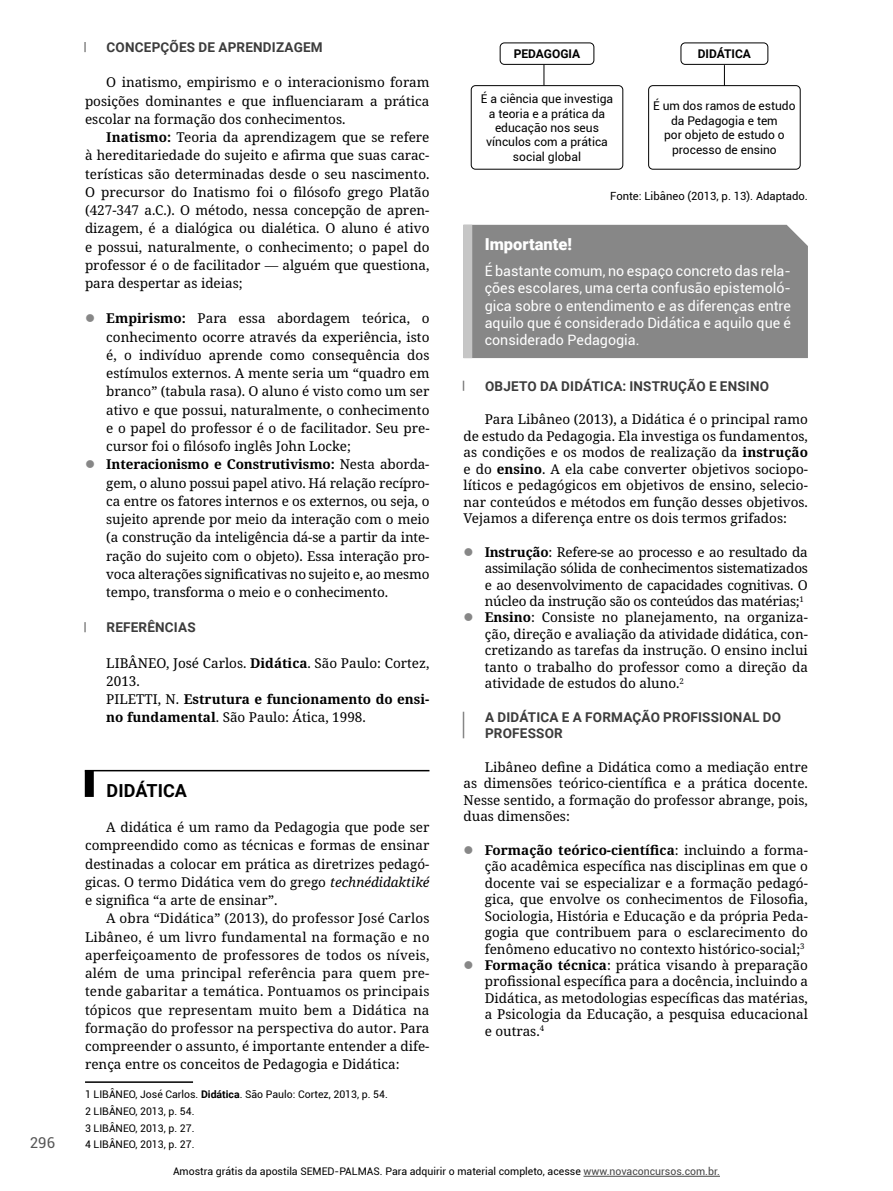
<style>
.page{position:relative;width:893px;height:1191px;background:#fff}
.page>*{position:absolute;margin:0;border:0;box-sizing:border-box;transform-origin:0 0}
.t1{font:700 18px "Roboto";letter-spacing:.005em;color:#000}
.t2{font:900 16.5px "Roboto";color:#fff}
.t3{font:15px "Roboto";color:#575757}
.t4{font:14.25px/17.4px "Roboto";color:#fff;text-align:justify}
.t5{font:13.5px/18.3px "Noto Serif";color:#000;text-align:justify}
.t6{font:13.5px/18.3px "Noto Serif";color:#030303;text-align:justify}
.t7{font:700 13.5px/16.5px "Roboto";letter-spacing:.015em;color:#3c3c3c}
.t8{font:12px/14.4px "Roboto";color:#000;text-align:center}
.t9{font:700 12px "Roboto";color:#000}
.t10{font:11.25px "Roboto";color:#000}
.t11{font:10.5px/16.8px "Roboto";color:#000}
.s1{font-weight:700}
.s2{font-style:italic}
.s3{color:#000}
.s4{color:#454545}
</style>
<div class="page">
<hr style="left:583px;top:1176px;width:137px;height:1px;background:#454545">
<svg style="left:84px;top:42px;width:2px;height:10px"></svg>
<svg style="left:84px;top:622px;width:2px;height:10px"></svg>
<div style="left:85px;top:770px;width:9px;height:27px;background:#000"></div>
<hr style="left:85px;top:770px;width:344px;height:1px;background:#000">
<hr style="left:85px;top:1081px;width:108px;height:1px;background:#000">
<div style="left:472px;top:225px;width:336px;height:133px;background:#878787"></div>
<div style="left:463px;top:225px;width:9px;height:133px;background:#c6c6c6"></div>
<svg style="left:463px;top:711px;width:1px;height:27px"></svg>
<div style="left:471px;top:85px;width:152px;height:85px;border:1px solid #000;border-radius:4px"></div>
<div style="left:500px;top:43px;width:94px;height:22px;border:1px solid #000;border-radius:4px"></div>
<div style="left:681px;top:43px;width:87px;height:22px;border:1px solid #000;border-radius:4px"></div>
<div style="left:648px;top:85px;width:153px;height:85px;border:1px solid #000;border-radius:4px"></div>
<svg style="left:544px;top:65px;width:1px;height:20px"></svg>
<svg style="left:724px;top:65px;width:1px;height:21px"></svg>
<p class="t3" style="left:30px;top:1132px;width:27px">296</p>
<p class="t7" style="left:107px;top:39px;width:218px">CONCEPÇÕES DE APRENDIZAGEM</p>
<p class="t5" style="left:85px;top:74px;width:346px;text-indent:21px">O inatismo, empirismo e o interacionismo foram posições dominantes e que influenciaram a prática escolar na formação dos conhecimentos.</p>
<p class="t5" style="left:85px;top:128px;width:346px;text-indent:21px"><span class="s1">Inatismo:</span> Teoria da aprendizagem que se refere à hereditariedade do sujeito e afirma que suas carac&shy;terísticas são determinadas desde o seu nascimento.<br>O precursor do Inatismo foi o filósofo grego Platão (427-347 a.C.). O método, nessa concepção de apren&shy;dizagem, é a dialógica ou dialética. O aluno é ativo e possui, naturalmente, o conhecimento; o papel do professor é o de facilitador — alguém que questiona, para despertar as ideias;</p>
<p class="t5" style="left:106px;top:310px;width:325px;text-align:left"><span class="s1">Empirismo:</span> Para essa abordagem teórica, o conhecimento ocorre através da experiência, isto é, o indivíduo aprende como consequência dos estímulos externos. A mente seria um “quadro em branco” (tabula rasa). O aluno é visto como um ser ativo e que possui, naturalmente, o conhecimento e o papel do professor é o de facilitador. Seu pre&shy;cursor foi o filósofo inglês John Locke; <span class="s1">Interacionismo e Construtivismo:</span> Nesta aborda&shy;gem, o aluno possui papel ativo. Há relação recípro&shy;ca entre os fatores internos e os externos, ou seja, o sujeito aprende por meio da interação com o meio (a construção da inteligência dá-se a partir da inte&shy;ração do sujeito com o objeto). Essa interação pro&shy;voca alterações significativas no sujeito e, ao mesmo tempo, transforma o meio e o conhecimento.</p>
<p class="t7" style="left:107px;top:619px;width:91px">REFERÊNCIAS</p>
<p class="t5" style="left:106px;top:654px;width:325px;text-align:left">LIBÂNEO, José Carlos. <span class="s1">Didática</span>. São Paulo: Cortez, 2013.<br>PILETTI, N. <span class="s1">Estrutura e funcionamento do ensi&shy;no fundamental</span>. São Paulo: Ática, 1998.</p>
<h1 class="t1" style="left:107px;top:778px;width:82px">DIDÁTICA</h1>
<p class="t5" style="left:85px;top:818px;width:346px;text-indent:21px">A didática é um ramo da Pedagogia que pode ser compreendido como as técnicas e formas de ensinar destinadas a colocar em prática as diretrizes pedagó&shy;gicas. O termo Didática vem do grego <span class="s2">technédidaktiké </span>e significa “a arte de ensinar”.</p>
<p class="t6" style="left:85px;top:909px;width:346px;text-indent:21px">A obra “Didática” (2013), do professor José Carlos Libâneo, é um livro fundamental na formação e no aperfeiçoamento de professores de todos os níveis, além de uma principal referência para quem pre&shy;tende gabaritar a temática. Pontuamos os principais tópicos que representam muito bem a Didática na formação do professor na perspectiva do autor. <span class="s3">Para compreender o assunto, é importante entender a dife&shy;rença entre os conceitos de Pedagogia e Didática:</span></p>
<p class="t11" style="left:85px;top:1085px;width:304px">1 LIBÂNEO, José Carlos. <span class="s1">Didática</span>. São Paulo: Cortez, 2013, p. 54.<br>2 LIBÂNEO, 2013, p. 54.<br>3 LIBÂNEO, 2013, p. 27.<br>4 LIBÂNEO, 2013, p. 27.</p>
<p class="t9" style="left:514px;top:45px;width:68px">PEDAGOGIA</p>
<p class="t9" style="left:698px;top:45px;width:55px">DIDÁTICA</p>
<p class="t8" style="left:481px;top:91px;width:134px">É a ciência que investiga a teoria e a prática da educação nos seus vínculos com a prática social global</p>
<p class="t8" style="left:653px;top:98px;width:144px">É um dos ramos de estudo da Pedagogia e tem<br>por objeto de estudo o processo de ensino</p>
<p class="t10" style="left:610px;top:188px;width:199px">Fonte: Libâneo (2013, p. 13). Adaptado.</p>
<p class="t2" style="left:485px;top:232px;width:89px">Importante!</p>
<p class="t4" style="left:485px;top:261px;width:308px">É bastante comum, no espaço concreto das rela&shy;ções escolares, uma certa confusão epistemoló&shy;gica sobre o entendimento e as diferenças entre aquilo que é considerado Didática e aquilo que é considerado Pedagogia.</p>
<p class="t7" style="left:485px;top:377px;width:286px">OBJETO DA DIDÁTICA: INSTRUÇÃO E ENSINO</p>
<p class="t5" style="left:463px;top:411px;width:346px;line-height:16.5px;text-indent:21px">Para Libâneo (2013), a Didática é o principal ramo de estudo da Pedagogia. Ela investiga os fundamentos, as condições e os modos de realização da <span class="s1">instrução </span>e do <span class="s1">ensino</span>. A ela cabe converter objetivos sociopo&shy;líticos e pedagógicos em objetivos de ensino, selecio&shy;nar conteúdos e métodos em função desses objetivos.<br>Vejamos a diferença entre os dois termos grifados:</p>
<p class="t5" style="left:485px;top:544px;width:325px;line-height:16.5px;text-align:left"><span class="s1">Instrução</span>: Refere-se ao processo e ao resultado da assimilação sólida de conhecimentos sistematizados e ao desenvolvimento de capacidades cognitivas. O núcleo da instrução são os conteúdos das matérias;<sup>1<br></sup><span class="s1">Ensino</span>: Consiste no planejamento, na organiza&shy;ção, direção e avaliação da atividade didática, con&shy;cretizando as tarefas da instrução. O ensino inclui tanto o trabalho do professor como a direção da atividade de estudos do aluno.<sup>2</sup></p>
<p class="t7" style="left:485px;top:708px;width:298px">A DIDÁTICA E A FORMAÇÃO PROFISSIONAL DO<br>PROFESSOR</p>
<p class="t5" style="left:463px;top:759px;width:346px;line-height:16.5px;text-indent:21px">Libâneo define a Didática como a mediação entre as dimensões teórico-científica e a prática docente.<br>Nesse sentido, a formação do professor abrange, pois, duas dimensões:</p>
<p class="t5" style="left:485px;top:842px;width:325px;line-height:16.5px;text-align:left"><span class="s1">Formação teórico-científica</span>: incluindo a forma&shy;ção acadêmica específica nas disciplinas em que o docente vai se especializar e a formação pedagó&shy;gica, que envolve os conhecimentos de Filosofia, Sociologia, História e Educação e da própria Peda&shy;gogia que contribuem para o esclarecimento do fenômeno educativo no contexto histórico-social;<sup>3<br></sup><span class="s1">Formação técnica</span>: prática visando à preparação profissional específica para a docência, incluindo a Didática, as metodologias específicas das matérias, a Psicologia da Educação, a pesquisa educacional e outras.<sup>4</sup></p>
<p class="t11" style="left:173px;top:1163px;width:548px">Amostra grátis da apostila SEMED-PALMAS. Para adquirir o material completo, acesse <span class="s4">www.novaconcursos.com.br.</span></p>
</div>
